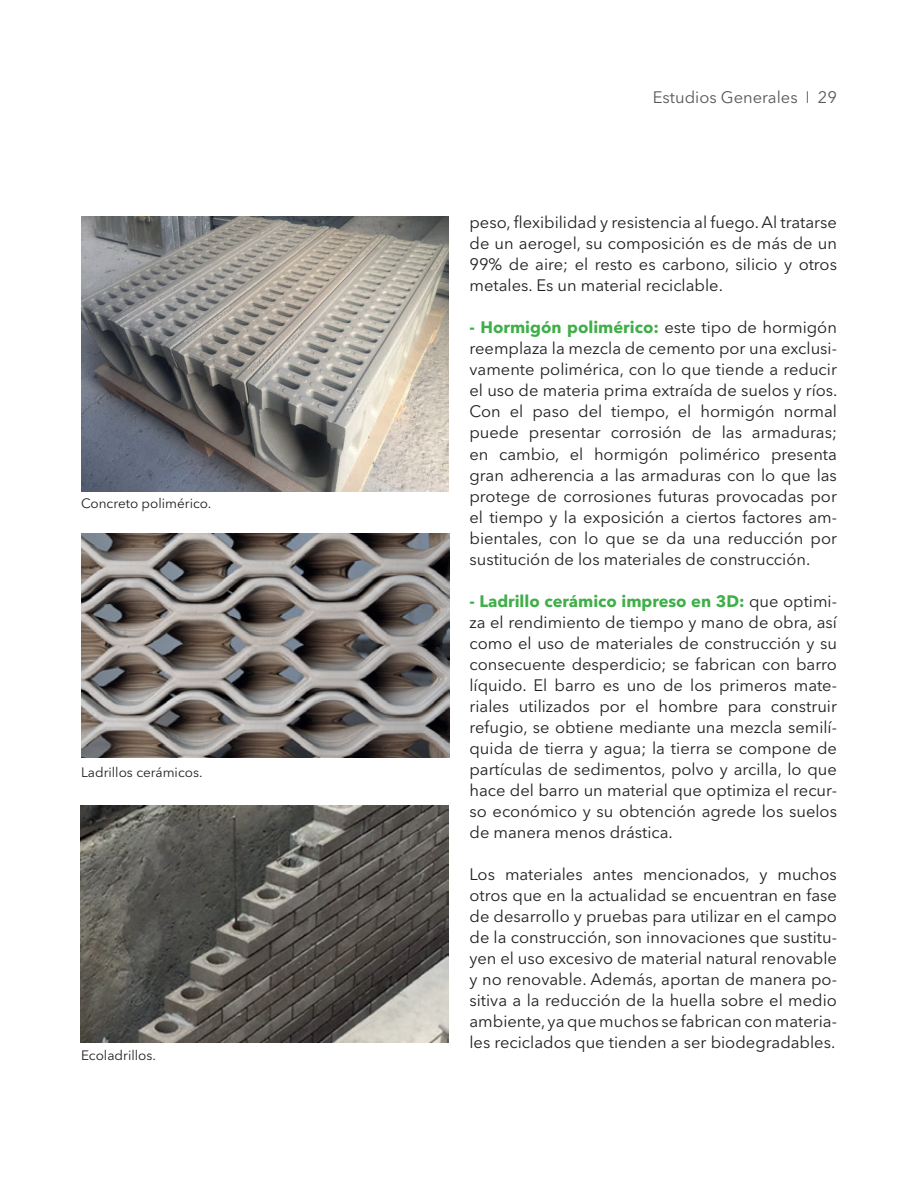
<style>
.page{position:relative;width:918px;height:1188px;background:#fff}
.page>*{position:absolute;margin:0;border:0;box-sizing:border-box;transform-origin:0 0}
.t1{font:16.5px/21px "Avenir Next LT Pro";color:#231f20;text-align:justify}
.t2{font:16.5px "Avenir Next LT Pro";color:#57585a}
.t3{font:13.5px "Avenir Next LT Pro";color:#231f20}
.s1{font-weight:700;color:#40ae49}
</style>
<div class="page">
<img style="left:81px;top:216px;width:367px;height:276px">
<img style="left:81px;top:533px;width:368px;height:225px">
<img style="left:80px;top:806px;width:368px;height:237px">
<p class="t3" style="left:81px;top:496px;width:132px">Concreto polimérico.</p>
<p class="t3" style="left:81px;top:765px;width:123px">Ladrillos cerámicos.</p>
<p class="t3" style="left:81px;top:1047px;width:76px">Ecoladrillos.</p>
<p class="t2" style="left:653px;top:88px;width:186px">Estudios Generales <sup>|</sup> 29</p>
<p class="t1" style="left:469px;top:212px;width:369px">peso, flexibilidad y resistencia al fuego. Al tratarse de un aerogel, su composición es de más de un 99% de aire; el resto es carbono, silicio y otros metales. Es un material reciclable.</p>
<p class="t1" style="left:469px;top:317px;width:370px"><span class="s1">- Hormigón polimérico:</span> este tipo de hormigón reemplaza la mezcla de cemento por una exclusi&shy;vamente polimérica, con lo que tiende a reducir el uso de materia prima extraída de suelos y ríos.<br>Con el paso del tiempo, el hormigón normal puede presentar corrosión de las armaduras; en cambio, el hormigón polimérico presenta gran adherencia a las armaduras con lo que las protege de corrosiones futuras provocadas por el tiempo y la exposición a ciertos factores am&shy;bientales, con lo que se da una reducción por sustitución de los materiales de construcción.</p>
<p class="t1" style="left:469px;top:590px;width:369px"><span class="s1">- Ladrillo cerámico impreso en 3D:</span> que optimi&shy;za el rendimiento de tiempo y mano de obra, así como el uso de materiales de construcción y su consecuente desperdicio; se fabrican con barro líquido. El barro es uno de los primeros mate&shy;riales utilizados por el hombre para construir refugio, se obtiene mediante una mezcla semilí&shy;quida de tierra y agua; la tierra se compone de partículas de sedimentos, polvo y arcilla, lo que hace del barro un material que optimiza el recur&shy;so económico y su obtención agrede los suelos de manera menos drástica.</p>
<p class="t1" style="left:469px;top:863px;width:369px">Los materiales antes mencionados, y muchos otros que en la actualidad se encuentran en fase de desarrollo y pruebas para utilizar en el campo de la construcción, son innovaciones que sustitu&shy;yen el uso excesivo de material natural renovable y no renovable. Además, aportan de manera po&shy;sitiva a la reducción de la huella sobre el medio ambiente, ya que muchos se fabrican con materia&shy;les reciclados que tienden a ser biodegradables.</p>
</div>
